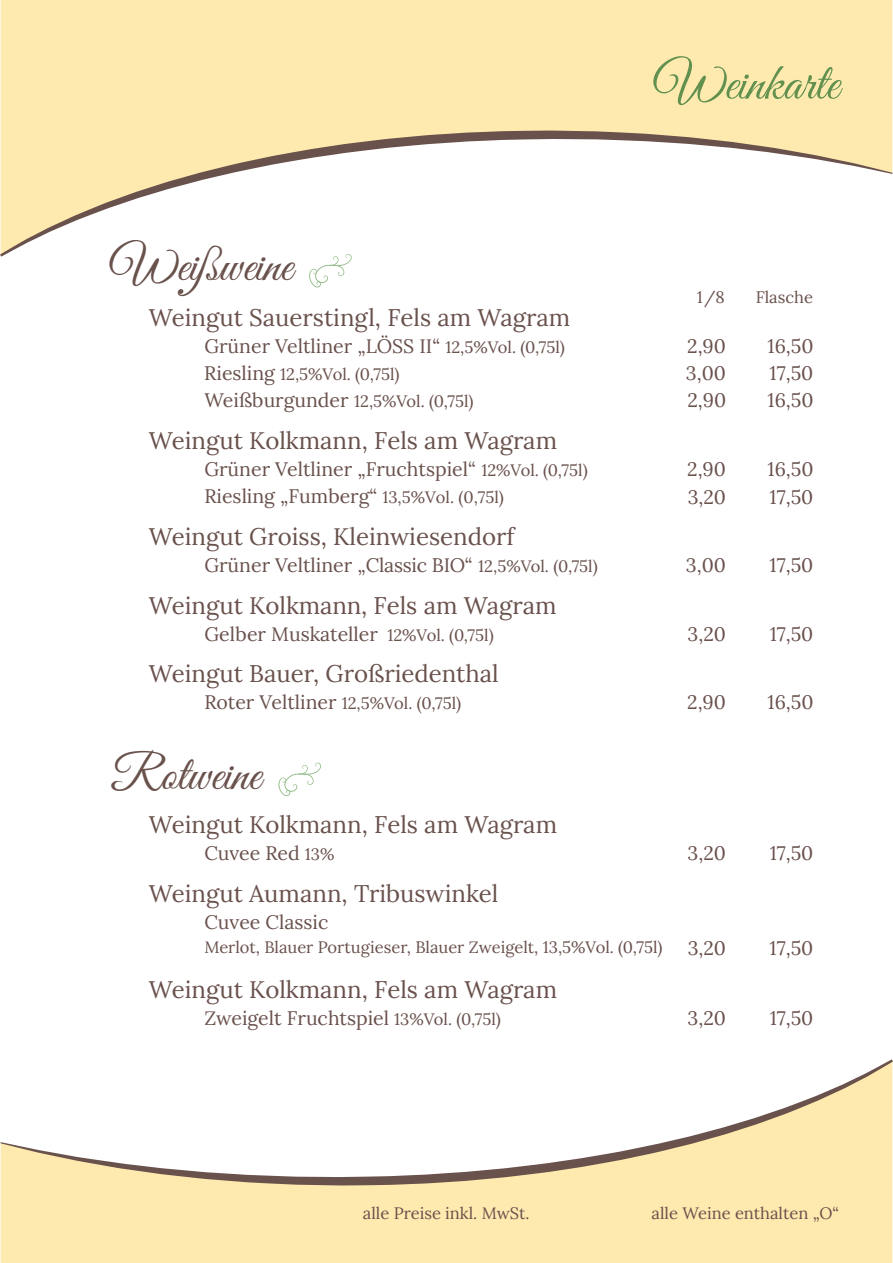
<style>
.page{position:relative;width:893px;height:1263px;background:#fff}
.page>*{position:absolute;margin:0;border:0;box-sizing:border-box;transform-origin:0 0}
.t1{font:52.5px "Great Vibes";color:#61904f}
.t2{font:49.5px "Great Vibes";color:#69514c}
.t3{font:24px "Lora";color:#69514c}
.t4{font:19.5px "Lora";color:#69514c}
.t5{font:16.5px "Lora";color:#69514c}
.s1{font-size:16.5px}
.s2{font-size:19.5px}
</style>
<div class="page">
<div style="left:1px;top:0;width:891px;height:130px;background:#feeaaf"></div>
<svg style="left:0;top:130px;width:892px;height:127px"></svg>
<div style="left:1px;top:1185px;width:891px;height:78px;background:#feeaaf"></div>
<svg style="left:0;top:1059px;width:893px;height:126px"></svg>
<svg style="left:309px;top:254px;width:43px;height:34px"></svg>
<svg style="left:278px;top:763px;width:43px;height:33px"></svg>
<h1 class="t1" style="left:654px;top:54px;width:186px">Weinkarte</h1>
<h2 class="t2" style="left:111px;top:238px;width:184px">Weißweine</h2>
<p class="t3" style="left:149px;top:299px;width:423px">Weingut Sauerstingl, Fels am Wagram</p>
<p class="t4" style="left:204px;top:331px;width:362px">Grüner Veltliner „LÖSS II“ <span class="s1">12,5%Vol. (0,75l)</span></p>
<p class="t4" style="left:687px;top:331px;width:40px">2,90</p>
<p class="t4" style="left:768px;top:331px;width:48px">16,50</p>
<p class="t5" style="left:204px;top:361px;width:197px"><span class="s2">Riesling</span> 12,5%Vol. (0,75l)</p>
<p class="t4" style="left:686px;top:358px;width:42px">3,00</p>
<p class="t4" style="left:770px;top:358px;width:45px">17,50</p>
<p class="t4" style="left:204px;top:385px;width:21px">W</p>
<p class="t5" style="left:697px;top:284px;width:29px">1/8</p>
<p class="t5" style="left:756px;top:284px;width:59px">Flasche</p>
<p class="t5" style="left:223px;top:388px;width:252px"><span class="s2">eißburgunder</span> 12,5%Vol. (0,75l)</p>
<p class="t4" style="left:687px;top:385px;width:40px">2,90</p>
<p class="t4" style="left:768px;top:385px;width:48px">16,50</p>
<p class="t3" style="left:149px;top:422px;width:410px">Weingut Kolkmann, Fels am Wagram</p>
<p class="t4" style="left:204px;top:454px;width:385px">Grüner Veltliner „Fruchtspiel“ <span class="s1">12%Vol. (0,75l)</span></p>
<p class="t4" style="left:687px;top:454px;width:40px">2,90</p>
<p class="t4" style="left:768px;top:454px;width:48px">16,50</p>
<p class="t4" style="left:688px;top:482px;width:40px">3,20</p>
<p class="t4" style="left:770px;top:482px;width:45px">17,50</p>
<p class="t3" style="left:149px;top:518px;width:367px">Weingut Groiss, Kleinwiesendorf</p>
<p class="t4" style="left:204px;top:550px;width:395px">Grüner Veltliner „Classic BIO“ <span class="s1">12,5%Vol. (0,75l)</span></p>
<p class="t4" style="left:686px;top:550px;width:42px">3,00</p>
<p class="t4" style="left:770px;top:550px;width:45px">17,50</p>
<p class="t3" style="left:149px;top:587px;width:409px">Weingut Kolkmann, Fels am Wagram</p>
<p class="t4" style="left:204px;top:619px;width:291px">Gelber Muskateller <span class="s1">12%Vol. (0,75l)</span></p>
<p class="t4" style="left:688px;top:619px;width:40px">3,20</p>
<p class="t4" style="left:770px;top:619px;width:45px">17,50</p>
<p class="t3" style="left:149px;top:656px;width:351px">Weingut Bauer, Großriedenthal</p>
<p class="t5" style="left:204px;top:691px;width:258px"><span class="s2">Roter Veltliner</span> 12,5%Vol. (0,75l)</p>
<p class="t4" style="left:687px;top:688px;width:40px">2,90</p>
<p class="t4" style="left:768px;top:688px;width:48px">16,50</p>
<h2 class="t2" style="left:111px;top:747px;width:152px">Rotweine</h2>
<p class="t3" style="left:149px;top:807px;width:410px">Weingut Kolkmann, Fels am Wagram</p>
<p class="t4" style="left:204px;top:839px;width:132px">Cuvee Red <span class="s1">13%</span></p>
<p class="t4" style="left:688px;top:839px;width:40px">3,20</p>
<p class="t4" style="left:770px;top:839px;width:45px">17,50</p>
<p class="t3" style="left:149px;top:876px;width:351px">Weingut Aumann, Tribuswinkel</p>
<p class="t4" style="left:204px;top:908px;width:126px">Cuvee Classic</p>
<p class="t5" style="left:204px;top:935px;width:460px">Merlot, Blauer Portugieser, Blauer Zweigelt, 13,5%Vol. (0,75l)</p>
<p class="t4" style="left:688px;top:933px;width:40px">3,20</p>
<p class="t4" style="left:770px;top:933px;width:45px">17,50</p>
<p class="t3" style="left:149px;top:971px;width:410px">Weingut Kolkmann, Fels am Wagram</p>
<p class="t4" style="left:204px;top:1003px;width:298px">Zweigelt Fruchtspiel <span class="s1">13%Vol. (0,75l)</span></p>
<p class="t4" style="left:688px;top:1003px;width:40px">3,20</p>
<p class="t4" style="left:770px;top:1003px;width:45px">17,50</p>
<p class="t4" style="left:204px;top:481px;width:301px">Riesling „Fumberg“ <span class="s1">13,5%Vol. (0,75l)</span></p>
<p class="t5" style="left:363px;top:1201px;width:168px">alle Preise inkl. MwSt.</p>
<p class="t5" style="left:652px;top:1201px;width:189px">alle Weine enthalten „O“</p>
</div>
